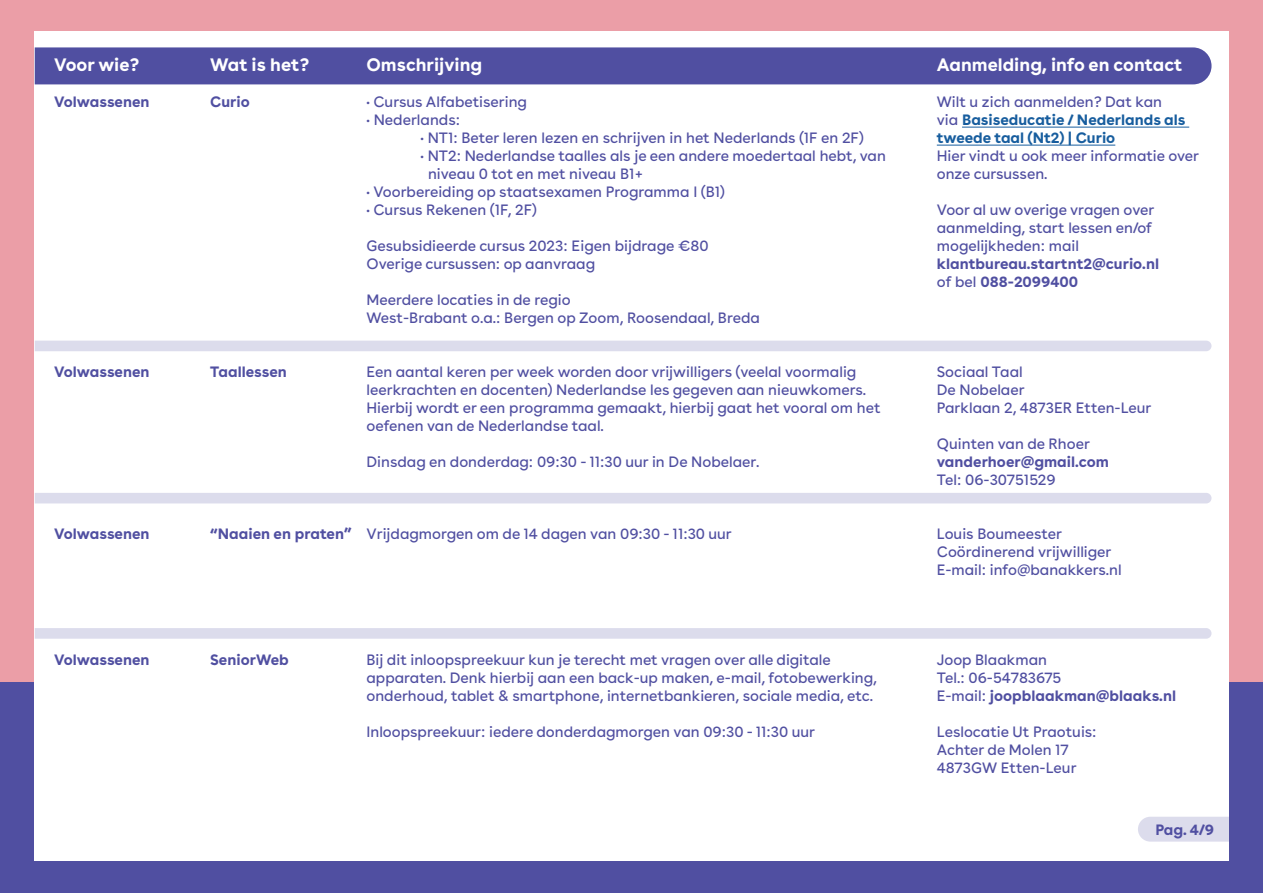
<style>
.page{position:relative;width:1263px;height:893px;background:#eb9ea7}
.page>*{position:absolute;margin:0;border:0;box-sizing:border-box;transform-origin:0 0}
.t1{font:700 18px "Buenos Aires";color:#fff}
.t2{font:15px/18px "Buenos Aires";color:#504fa1}
.t3{font:700 15px "Buenos Aires";color:#504fa1}
.t4{font:700 15px/18px "Buenos Aires";color:#175d9e}
.s1{font-weight:400;color:#504fa1}
.s2{font-weight:400}
</style>
<div class="page">
<div style="left:0;top:682px;width:1263px;height:211px;background:#504fa1"></div>
<div style="left:35px;top:32px;width:1194px;height:829px;background:#fff"></div>
<div style="left:35px;top:47px;width:1176px;height:37px;background:#504fa1"></div>
<hr style="left:962px;top:127px;width:227px;height:1px;background:#175d9e">
<hr style="left:937px;top:145px;width:178px;height:1px;background:#175d9e">
<div style="left:35px;top:341px;width:1176px;height:10px;background:#dcdcec"></div>
<svg style="left:35px;top:628px;width:1176px;height:11px"></svg>
<div style="left:35px;top:493px;width:1176px;height:10px;background:#dcdcec"></div>
<div style="left:1138px;top:817px;width:91px;height:25px;background:#dcdcec"></div>
<p class="t1" style="left:54px;top:49px;width:87px">Voor wie?</p>
<p class="t3" style="left:54px;top:89px;width:97px">Volwassenen</p>
<p class="t3" style="left:54px;top:359px;width:97px">Volwassenen</p>
<p class="t1" style="left:210px;top:49px;width:100px">Wat is het?</p>
<p class="t3" style="left:210px;top:89px;width:41px">Curio</p>
<p class="t3" style="left:210px;top:359px;width:78px">Taallessen</p>
<p class="t1" style="left:366px;top:49px;width:117px">Omschrijving</p>
<p class="t2" style="left:366px;top:92px;width:162px">• Cursus Alfabetisering</p>
<p class="t2" style="left:366px;top:110px;width:95px">• Nederlands:</p>
<p class="t2" style="left:420px;top:128px;width:445px">• NT1: Beter leren lezen en schrijven in het Nederlands (1F en 2F)</p>
<p class="t2" style="left:420px;top:146px;width:467px">• NT2: Nederlandse taalles als je een andere moedertaal hebt, van</p>
<p class="t2" style="left:428px;top:164px;width:217px">niveau 0 tot en met niveau B1+</p>
<p class="t2" style="left:366px;top:182px;width:360px">• Voorbereiding op staatsexamen Programma I (B1)</p>
<p class="t2" style="left:366px;top:200px;width:172px">• Cursus Rekenen (1F, 2F)</p>
<p class="t2" style="left:366px;top:236px;width:344px">Gesubsidieerde cursus 2023: Eigen bijdrage €80</p>
<p class="t2" style="left:366px;top:254px;width:230px">Overige cursussen: op aanvraag</p>
<p class="t2" style="left:366px;top:290px;width:206px">Meerdere locaties in de regio</p>
<p class="t2" style="left:366px;top:308px;width:395px">West-Brabant o.a.: Bergen op Zoom, Roosendaal, Breda</p>
<p class="t2" style="left:366px;top:362px;width:516px">Een aantal keren per week worden door vrijwilligers (veelal voormalig leerkrachten en docenten) Nederlandse les gegeven aan nieuwkomers.<br>Hierbij wordt er een programma gemaakt, hierbij gaat het vooral om het oefenen van de Nederlandse taal.</p>
<p class="t2" style="left:366px;top:452px;width:394px">Dinsdag en donderdag: 09:30 - 11:30 uur in De Nobelaer.</p>
<p class="t1" style="left:937px;top:49px;width:247px">Aanmelding, info en contact</p>
<p class="t4" style="left:937px;top:91px;width:250px"><span class="s1">Wilt u zich aanmelden? Dat kan via</span> Basiseducatie / Nederlands als tweede taal (Nt2) | Curio</p>
<p class="t2" style="left:937px;top:146px;width:264px">Hier vindt u ook meer informatie over onze cursussen.</p>
<p class="t2" style="left:937px;top:200px;width:219px">Voor al uw overige vragen over aanmelding, start lessen en/of mogelijkheden: mail</p>
<p class="t3" style="left:937px;top:251px;width:224px">klantbureau.startnt2@curio.nl</p>
<p class="t3" style="left:937px;top:269px;width:143px"><span class="s2">of bel</span> 088-2099400</p>
<p class="t2" style="left:937px;top:362px;width:87px">Sociaal Taal</p>
<p class="t2" style="left:937px;top:380px;width:89px">De Nobelaer</p>
<p class="t2" style="left:937px;top:398px;width:216px">Parklaan 2, 4873ER Etten-Leur</p>
<p class="t2" style="left:937px;top:434px;width:155px">Quinten van de Rhoer</p>
<p class="t3" style="left:937px;top:449px;width:174px">vanderhoer@gmail.com</p>
<p class="t2" style="left:937px;top:470px;width:120px">Tel: 06-30751529</p>
<p class="t3" style="left:54px;top:521px;width:97px">Volwassenen</p>
<p class="t3" style="left:210px;top:521px;width:143px">“Naaien en praten”</p>
<p class="t2" style="left:366px;top:524px;width:367px">Vrijdagmorgen om de 14 dagen van 09:30 - 11:30 uur</p>
<p class="t2" style="left:937px;top:524px;width:127px">Louis Boumeester</p>
<p class="t2" style="left:937px;top:542px;width:176px">Coördinerend vrijwilliger</p>
<p class="t2" style="left:937px;top:560px;width:186px">E-mail: info@banakkers.nl</p>
<p class="t3" style="left:54px;top:647px;width:97px">Volwassenen</p>
<p class="t3" style="left:210px;top:647px;width:80px">SeniorWeb</p>
<p class="t2" style="left:366px;top:650px;width:512px">Bij dit inloopspreekuur kun je terecht met vragen over alle digitale apparaten. Denk hierbij aan een back-up maken, e-mail, fotobewerking, onderhoud, tablet &amp; smartphone, internetbankieren, sociale media, etc.</p>
<p class="t2" style="left:366px;top:722px;width:450px">Inloopspreekuur: iedere donderdagmorgen van 09:30 - 11:30 uur</p>
<p class="t2" style="left:937px;top:650px;width:112px">Joop Blaakman</p>
<p class="t2" style="left:937px;top:668px;width:126px">Tel.: 06-54783675</p>
<p class="t3" style="left:937px;top:683px;width:241px"><span class="s2">E-mail:</span> joopblaakman@blaaks.nl</p>
<p class="t2" style="left:937px;top:722px;width:161px">Leslocatie Ut Praotuis:</p>
<p class="t2" style="left:937px;top:740px;width:133px">Achter de Molen 17</p>
<p class="t2" style="left:937px;top:758px;width:141px">4873GW Etten-Leur</p>
<p class="t3" style="left:1155px;top:817px;width:60px">Pag. 4/9</p>
</div>
